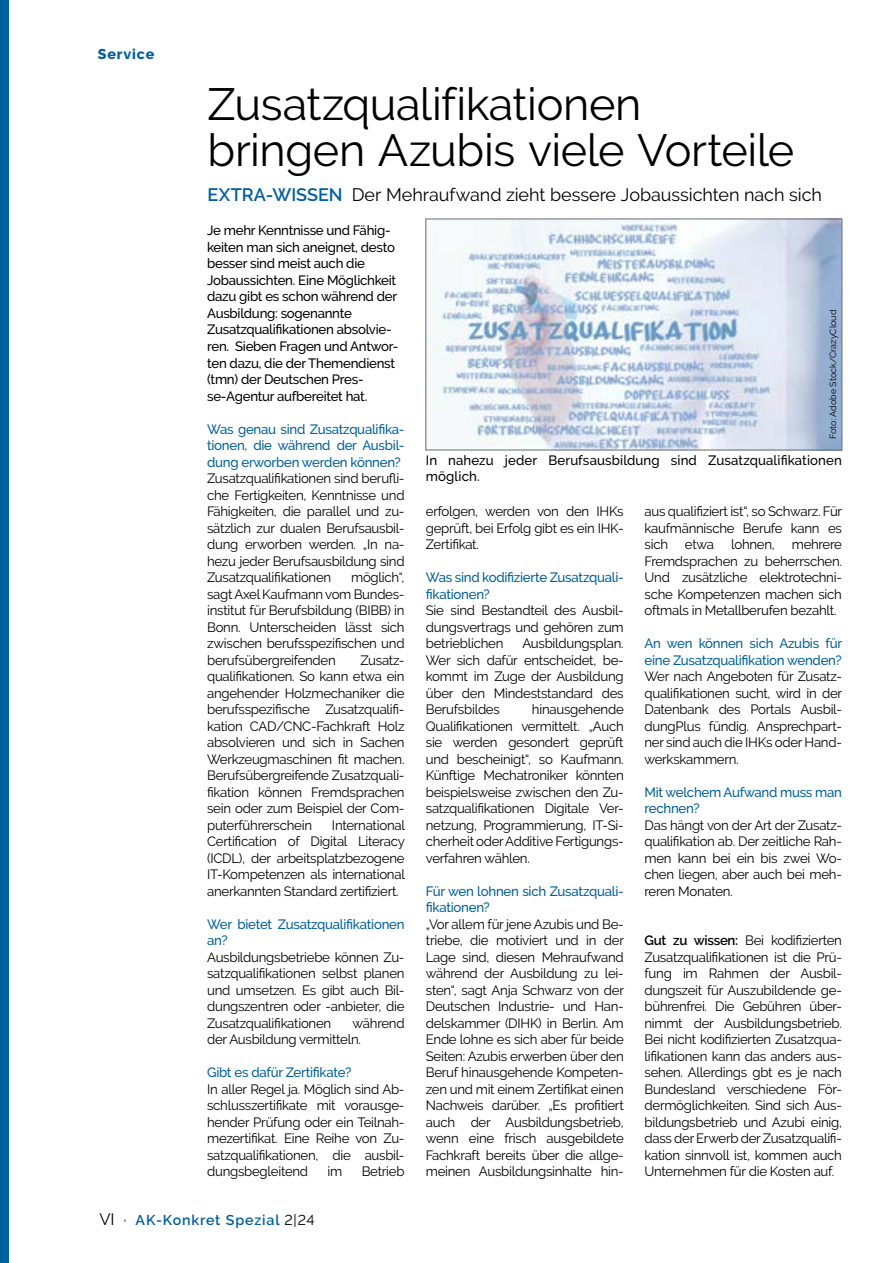
<style>
.page{position:relative;width:893px;height:1263px;background:#fff}
.page>*{position:absolute;margin:0;border:0;box-sizing:border-box;transform-origin:0 0}
.Überschrift_AK_Gesundheit-Arbeit{font:45px/46.5px "Raleway";letter-spacing:-.01em;color:#000}
.Subline_fett___Zeichenformat_light_AK_Ge{font:18px "Raleway";letter-spacing:-.005em;color:#000}
.Seitenzahl_Kolumne_links_unten{font:600 14.25px "Raleway";letter-spacing:.06em;color:#00609c}
.Kolumnentitel_linke_Seite{font:800 14.25px "Raleway";letter-spacing:.06em;color:#00609c}
.Kolumne_Fließtext_Blocksatz_zweiter_MIT_{font:13.5px/16.5px "Raleway";letter-spacing:-.02em;color:#000;text-align:justify}
.Kolumne_Fließtext_Blocksatz_zweiter_MIT_-2{font:500 13.5px/16.5px "Raleway";letter-spacing:-.02em;color:#00609c}
.Einführung_Überschrift_klein_Monothema{font:500 13.5px/16.5px "Raleway";letter-spacing:-.02em;color:#000}
.Subline_fett___Zeichenformat_light_AK_Ge-2{font:500 13.5px/16.5px "Raleway";letter-spacing:.01em;color:#000}
.Fotocredits_vom_Bild_aussen{font:9px "Raleway";color:#000}
.s1{font-weight:600;color:#00609c}
.s2{font-weight:600}
.s3{font-weight:400;font-size:16.5px;color:#000}
.s4{font-weight:400;color:#000}
</style>
<div class="page">
<div style="left:0;top:0;width:9px;height:1263px;background:#00609c"></div>
<img style="left:428px;top:221px;width:412px;height:227px">
<p class="Kolumnentitel_linke_Seite" style="left:98px;top:46px;width:58px">Service</p>
<p class="Überschrift_AK_Gesundheit-Arbeit" style="left:208px;top:80px;width:588px">Zusatzqualifikationen bringen Azubis viele Vorteile</p>
<p class="Subline_fett___Zeichenformat_light_AK_Ge" style="left:208px;top:185px;width:616px"><span class="s1">EXTRA-WISSEN</span> Der Mehraufwand zieht bessere Jobaussichten nach sich</p>
<p class="Einführung_Überschrift_klein_Monothema" style="left:207px;top:222px;width:193px">Je mehr Kenntnisse und Fähig&shy;keiten man sich aneignet, desto besser sind meist auch die<br>Jobaussichten. Eine Möglichkeit dazu gibt es schon während der<br>Ausbildung: sogenannte<br>Zusatzqualifikationen absolvie&shy;ren. Sieben Fragen und Antwor&shy;ten dazu, die der Themendienst (tmn) der Deutschen Pres&shy;se-Agentur aufbereitet hat.</p>
<p class="Kolumne_Fließtext_Blocksatz_zweiter_MIT_-2" style="left:207px;top:420px;width:199px;text-align:justify">Was genau sind Zusatzqualifika&shy;tionen, die während der Ausbil&shy;dung erworben werden können?</p>
<p class="Kolumne_Fließtext_Blocksatz_zweiter_MIT_" style="left:207px;top:470px;width:199px">Zusatzqualifikationen sind berufli&shy;che Fertigkeiten, Kenntnisse und Fähigkeiten, die parallel und zu&shy;sätzlich zur dualen Berufsausbil&shy;dung erworben werden. „In na&shy;hezu jeder Berufsausbildung sind Zusatzqualifikationen</p>
<p class="Kolumne_Fließtext_Blocksatz_zweiter_MIT_" style="left:207px;top:569px;width:199px;text-indent:144px">möglich“, sagt Axel Kaufmann vom Bundes&shy;institut für Berufsbildung (BIBB) in Bonn. Unterscheiden lässt sich zwischen berufsspezifischen und berufsübergreifenden</p>
<p class="Kolumne_Fließtext_Blocksatz_zweiter_MIT_" style="left:207px;top:651px;width:199px;text-indent:153px">Zusatz&shy;qualifikationen. So kann etwa ein angehender Holzmechaniker die berufsspezifische Zusatzqualifi&shy;kation CAD/CNC-Fachkraft Holz absolvieren und sich in Sachen Werkzeugmaschinen fit machen.<br>Berufsübergreifende Zusatzquali&shy;fikation können Fremdsprachen sein oder zum Beispiel der Com&shy;puterführerschein</p>
<p class="Kolumne_Fließtext_Blocksatz_zweiter_MIT_" style="left:207px;top:816px;width:199px;text-indent:125px">International Certification of Digital Literacy (ICDL), der arbeitsplatzbezogene IT-Kompetenzen als international anerkannten Standard zertifiziert.</p>
<p class="Kolumne_Fließtext_Blocksatz_zweiter_MIT_-2" style="left:207px;top:915px;width:199px">Wer bietet Zusatzqualifikationen an?</p>
<p class="Kolumne_Fließtext_Blocksatz_zweiter_MIT_" style="left:207px;top:948px;width:199px">Ausbildungsbetriebe können Zu&shy;satzqualifikationen selbst planen und umsetzen. Es gibt auch Bil&shy;dungszentren oder -anbieter, die Zusatzqualifikationen</p>
<p class="Kolumne_Fließtext_Blocksatz_zweiter_MIT_" style="left:207px;top:1014px;width:199px;text-indent:145px">während der Ausbildung vermitteln.</p>
<p class="Kolumne_Fließtext_Blocksatz_zweiter_MIT_-2" style="left:207px;top:1064px;width:146px">Gibt es dafür Zertifikate?</p>
<p class="Kolumne_Fließtext_Blocksatz_zweiter_MIT_" style="left:207px;top:1080px;width:199px">In aller Regel ja. Möglich sind Ab&shy;schlusszertifikate mit vorausge&shy;hender Prüfung oder ein Teilnah&shy;mezertifikat. Eine Reihe von Zu&shy;satzqualifikationen, die ausbil&shy;dungsbegleitend</p>
<p class="Kolumne_Fließtext_Blocksatz_zweiter_MIT_" style="left:328px;top:1163px;width:16px">im</p>
<p class="Kolumne_Fließtext_Blocksatz_zweiter_MIT_" style="left:362px;top:1163px;width:44px">Betrieb</p>
<p class="Fotocredits_vom_Bild_aussen" style="left:828px;top:439px;width:131px;rotate:-90deg">Foto: Adobe Stock/CrazyCloud</p>
<p class="Subline_fett___Zeichenformat_light_AK_Ge-2" style="left:426px;top:452px;width:418px">In nahezu jeder Berufsausbildung sind Zusatzqualifikationen möglich.</p>
<p class="Kolumne_Fließtext_Blocksatz_zweiter_MIT_" style="left:426px;top:503px;width:199px">erfolgen, werden von den IHKs geprüft, bei Erfolg gibt es ein IHK-Zertifikat.</p>
<p class="Kolumne_Fließtext_Blocksatz_zweiter_MIT_-2" style="left:426px;top:569px;width:199px">Was sind kodifizierte Zusatzquali&shy;fikationen?</p>
<p class="Kolumne_Fließtext_Blocksatz_zweiter_MIT_" style="left:426px;top:602px;width:199px">Sie sind Bestandteil des Ausbil&shy;dungsvertrags und gehören zum betrieblichen</p>
<p class="Kolumne_Fließtext_Blocksatz_zweiter_MIT_" style="left:426px;top:635px;width:199px;text-indent:97px">Ausbildungsplan.<br>Wer sich dafür entscheidet, be&shy;kommt im Zuge der Ausbildung über den Mindeststandard des Berufsbildes</p>
<p class="Kolumne_Fließtext_Blocksatz_zweiter_MIT_" style="left:426px;top:701px;width:199px;text-indent:106px">hinausgehende Qualifikationen vermittelt. „Auch sie werden gesondert geprüft und bescheinigt“, so Kaufmann.<br>Künftige Mechatroniker könnten beispielsweise zwischen den Zu&shy;satzqualifikationen Digitale Ver&shy;netzung, Programmierung, IT-Si&shy;cherheit oder Additive Fertigungs&shy;verfahren wählen.</p>
<p class="Kolumne_Fließtext_Blocksatz_zweiter_MIT_-2" style="left:426px;top:882px;width:199px">Für wen lohnen sich Zusatzquali&shy;fikationen?</p>
<p class="Kolumne_Fließtext_Blocksatz_zweiter_MIT_" style="left:426px;top:915px;width:200px">„Vor allem für jene Azubis und Be&shy;triebe, die motiviert und in der Lage sind, diesen Mehraufwand während der Ausbildung zu lei&shy;sten“, sagt Anja Schwarz von der Deutschen Industrie- und Han&shy;delskammer (DIHK) in Berlin. Am Ende lohne es sich aber für beide Seiten: Azubis erwerben über den Beruf hinausgehende Kompeten&shy;zen und mit einem Zertifikat einen Nachweis darüber. „Es profitiert auch der Ausbildungsbetrieb, wenn eine frisch ausgebildete Fachkraft bereits über die allge&shy;meinen Ausbildungsinhalte hin-</p>
<p class="Kolumne_Fließtext_Blocksatz_zweiter_MIT_" style="left:644px;top:503px;width:199px">aus qualifiziert ist“, so Schwarz. Für kaufmännische Berufe kann es sich</p>
<p class="Kolumne_Fließtext_Blocksatz_zweiter_MIT_" style="left:644px;top:536px;width:199px;text-indent:147px">mehrere Fremdsprachen zu beherrschen.<br>Und zusätzliche elektrotechni&shy;sche Kompetenzen machen sich oftmals in Metallberufen bezahlt.</p>
<p class="Kolumne_Fließtext_Blocksatz_zweiter_MIT_-2" style="left:644px;top:635px;width:199px">An wen können sich Azubis für eine Zusatzqualifikation wenden?</p>
<p class="Kolumne_Fließtext_Blocksatz_zweiter_MIT_" style="left:644px;top:668px;width:199px">Wer nach Angeboten für Zusatz&shy;qualifikationen sucht, wird in der Datenbank des Portals Ausbil&shy;dungPlus fündig. Ansprechpart&shy;ner sind auch die IHKs oder Hand&shy;werkskammern.</p>
<p class="Kolumne_Fließtext_Blocksatz_zweiter_MIT_-2" style="left:644px;top:783px;width:199px">Mit welchem Aufwand muss man rechnen?</p>
<p class="Kolumne_Fließtext_Blocksatz_zweiter_MIT_" style="left:644px;top:816px;width:199px">Das hängt von der Art der Zusatz&shy;qualifikation ab. Der zeitliche Rah&shy;men kann bei ein bis zwei Wo&shy;chen liegen, aber auch bei meh&shy;reren Monaten.</p>
<p class="Kolumne_Fließtext_Blocksatz_zweiter_MIT_" style="left:644px;top:932px;width:199px"><span class="s2">Gut zu wissen:</span> Bei kodifizierten Zusatzqualifikationen ist die Prü&shy;fung im Rahmen der Ausbil&shy;dungszeit für Auszubildende ge&shy;bührenfrei. Die Gebühren über&shy;nimmt der Ausbildungsbetrieb.<br>Bei nicht kodifizierten Zusatzqua&shy;lifikationen kann das anders aus&shy;sehen. Allerdings gbt es je nach Bundesland verschiedene För&shy;dermöglichkeiten. Sind sich Aus&shy;bildungsbetrieb und Azubi einig, dass der Erwerb der Zusatzqualifi&shy;kation sinnvoll ist, kommen auch Unternehmen für die Kosten auf.</p>
<p class="Kolumne_Fließtext_Blocksatz_zweiter_MIT_" style="left:685px;top:536px;width:31px">etwa</p>
<p class="Kolumne_Fließtext_Blocksatz_zweiter_MIT_" style="left:731px;top:536px;width:45px">lohnen,</p>
<p class="Seitenzahl_Kolumne_links_unten" style="left:99px;top:1211px;width:217px"><span class="s3">VI</span> · AK-Konkret Spezial <span class="s4">2|24</span></p>
</div>
